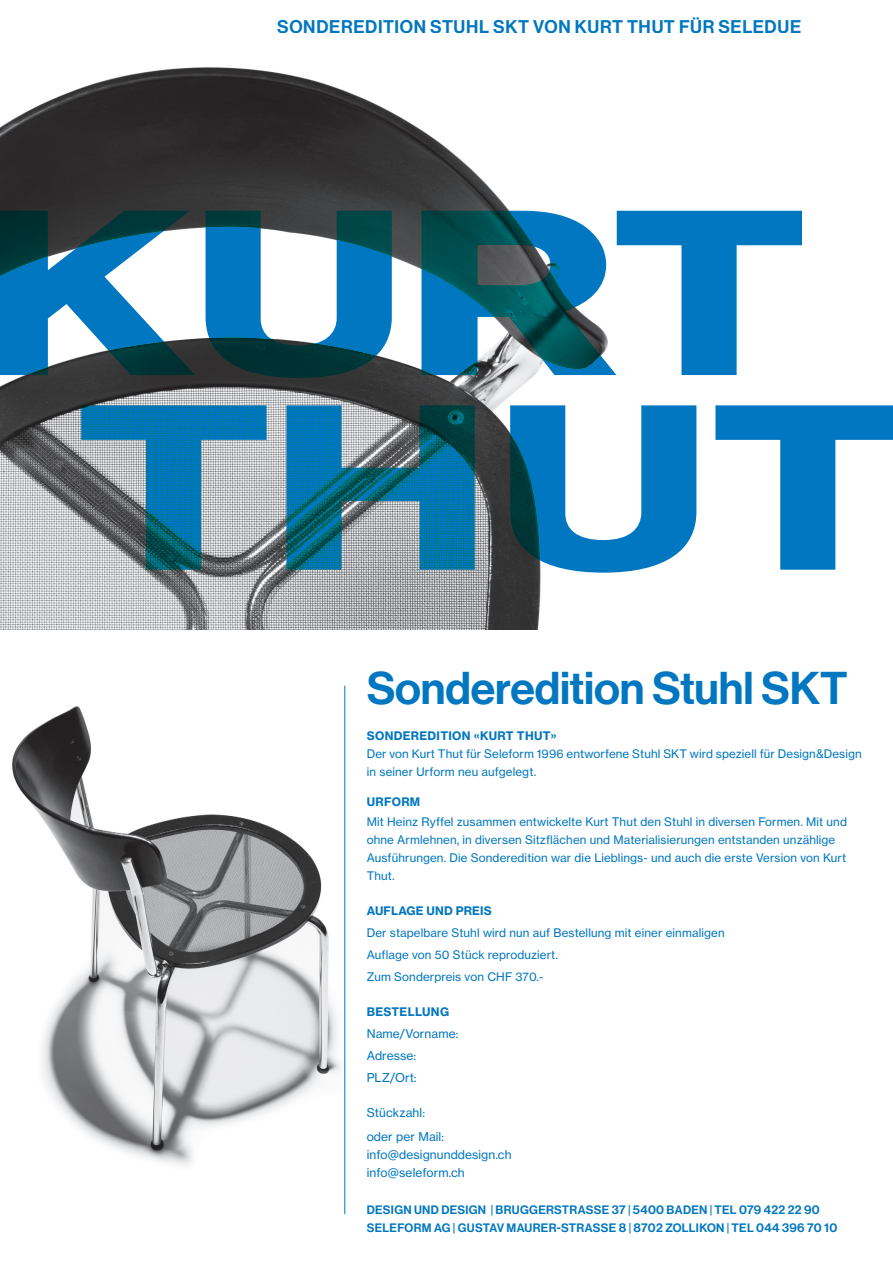
<style>
.page{position:relative;width:893px;height:1263px;background:#fff}
.page>*{position:absolute;margin:0;border:0;box-sizing:border-box;transform-origin:0 0}
.t1{font:229.8px/194.5px "N Haas Grotesk DS Std 75 Bd";color:#0077c0;text-align:center;scale:1.36 1}
.t2{font:45px "N Haas Grotesk DS Std 65 Md";letter-spacing:-.005em;color:#0077c0}
.t3{font:18px "N Haas Grotesk DS Std 65 Md";letter-spacing:.035em;color:#0077c0}
._01_GS{font:12px "N Haas Grotesk DS Std 65 Md";letter-spacing:.025em;color:#0077c0}
._01_GS-2{font:12px "N Haas Grotesk TX Std 55 Rg";letter-spacing:.01em;color:#0077c0}
._01_GS-3{font:11.7px/18px "N Haas Grotesk TX Std 55 Rg";letter-spacing:.01em;color:#0077c0}
._01_GS-4{font:11.7px "N Haas Grotesk TX Std 75 Bd";letter-spacing:.025em;color:#0077c0}
</style>
<div class="page">
<img style="left:12px;top:685px;width:334px;height:530px">
<hr style="left:344px;top:686px;width:1px;height:528px;background:#0077c0">
<img style="left:0;top:67px;width:608px;height:562px">
<h3 class="t3" style="left:277px;top:16px;width:525px">SONDEREDITION STUHL SKT VON KURT THUT FÜR SELEDUE</h3>
<h1 class="t1" style="left:-22px;top:201px;width:684px">KURT<br>THUT</h1>
<p class="t2" style="left:367px;top:663px;width:482px">Sonderedition Stuhl SKT</p>
<p class="_01_GS-4" style="left:367px;top:728px;width:191px">SONDEREDITION «KURT THUT»</p>
<p class="_01_GS-3" style="left:367px;top:744px;width:497px">Der von Kurt Thut für Seleform 1996 entworfene Stuhl SKT wird speziell für Design&amp;Design</p>
<p class="_01_GS-3" style="left:367px;top:762px;width:171px">in seiner Urform neu aufgelegt.</p>
<p class="_01_GS-4" style="left:367px;top:794px;width:55px">URFORM</p>
<p class="_01_GS-3" style="left:367px;top:813px;width:482px">Mit Heinz Ryffel zusammen entwickelte Kurt Thut den Stuhl in diversen Formen. Mit und ohne Armlehnen, in diversen Sitzflächen und Materialisierungen entstanden unzählige Ausführungen. Die Sonderedition war die Lieblings- und auch die erste Version von Kurt Thut.</p>
<p class="_01_GS-4" style="left:367px;top:903px;width:127px">AUFLAGE UND PREIS</p>
<p class="_01_GS-3" style="left:367px;top:923px;width:359px">Der stapelbare Stuhl wird nun auf Bestellung mit einer einmaligen</p>
<p class="_01_GS-3" style="left:367px;top:946px;width:193px">Auflage von 50 Stück reproduziert.</p>
<p class="_01_GS-3" style="left:367px;top:968px;width:178px">Zum Sonderpreis von CHF 370.-</p>
<p class="_01_GS-4" style="left:367px;top:1004px;width:84px">BESTELLUNG</p>
<p class="_01_GS-2" style="left:367px;top:1026px;width:93px">Name/Vorname:</p>
<p class="_01_GS-2" style="left:367px;top:1048px;width:51px">Adresse:</p>
<p class="_01_GS-2" style="left:367px;top:1070px;width:51px">PLZ/Ort:</p>
<p class="_01_GS-2" style="left:367px;top:1105px;width:60px">Stückzahl:</p>
<p class="_01_GS-2" style="left:367px;top:1129px;width:79px">oder per Mail:</p>
<p class="_01_GS-2" style="left:367px;top:1147px;width:146px">info@designunddesign.ch</p>
<p class="_01_GS-2" style="left:367px;top:1165px;width:99px">info@seleform.ch</p>
<p class="_01_GS" style="left:367px;top:1203px;width:454px">DESIGN UND DESIGN | BRUGGERSTRASSE 37 | 5400 BADEN | TEL 079 422 22 90</p>
<p class="_01_GS" style="left:367px;top:1221px;width:472px">SELEFORM AG | GUSTAV MAURER-STRASSE 8 | 8702 ZOLLIKON | TEL 044 396 70 10</p>
</div>
